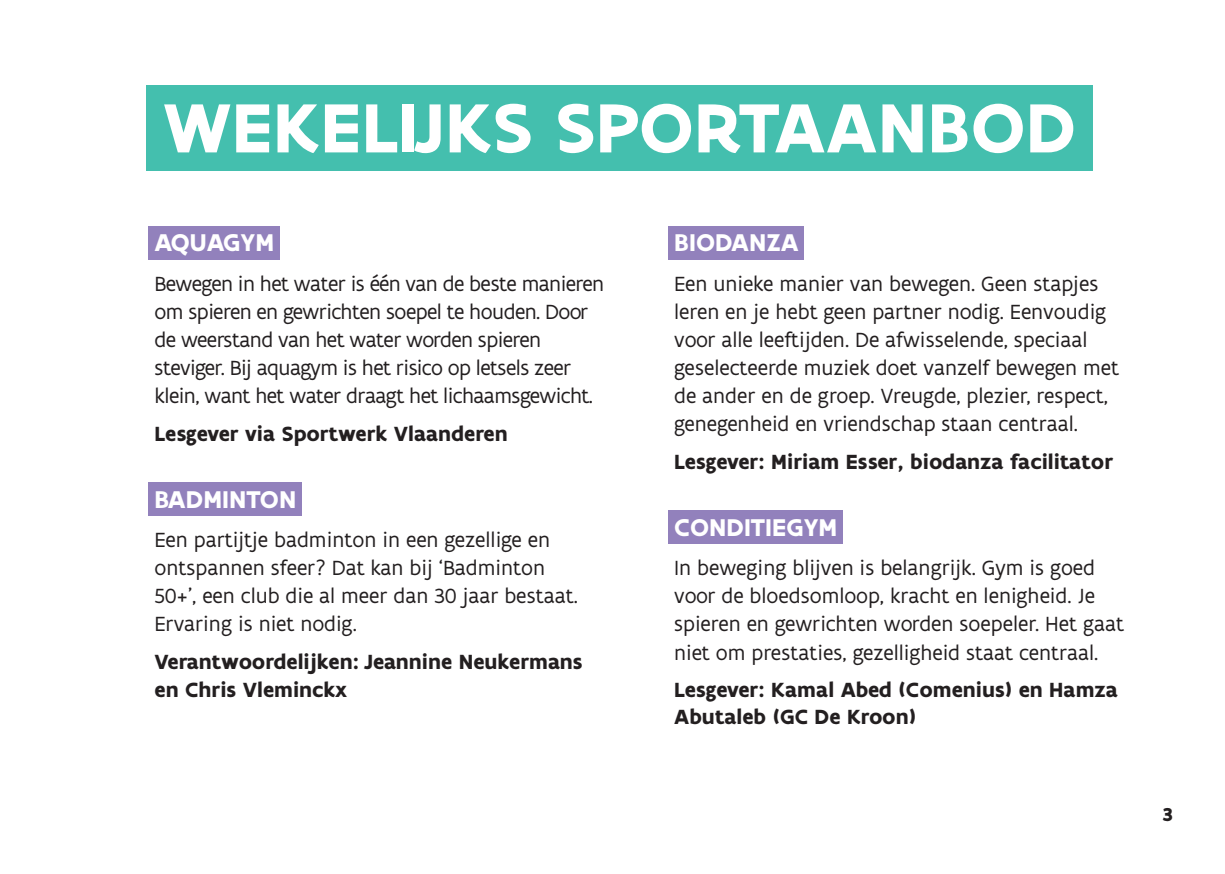
<style>
.page{position:relative;width:1225px;height:874px;background:#fff}
.page>*{position:absolute;margin:0;border:0;box-sizing:border-box;transform-origin:0 0}
.titel{font:700 74.4px "Flanders Art Sans";letter-spacing:.005em;color:#fff}
.tusseltitel{font:700 26px "Flanders Art Sans";color:#fff}
.tekst{font:22px/28px "Flanders Art Sans";color:#231f20}
.tekst-2{font:22px/28px "Flanders Art Sans";letter-spacing:-.025em;color:#231f20}
.tekst-3{font:700 22px/28px "Flanders Art Sans";color:#231f20}
.t1{font:700 20px "Flanders Art Sans";color:#231f20}
</style>
<div class="page">
<div style="left:146px;top:85px;width:947px;height:86px;background:#44bfae"></div>
<div style="left:149px;top:226px;width:131px;height:33px;background:#9281bc"></div>
<div style="left:149px;top:482px;width:153px;height:33px;background:#9281bc"></div>
<div style="left:668px;top:226px;width:136px;height:33px;background:#9281bc"></div>
<div style="left:668px;top:510px;width:175px;height:33px;background:#9281bc"></div>
<p class="titel" style="left:163px;top:81px;width:914px">WEKELIJKS SPORTAANBOD</p>
<p class="tusseltitel" style="left:154px;top:226px;width:121px">AQUAGYM</p>
<p class="tekst-2" style="left:154px;top:269px;width:451px">Bewegen in het water is één van de beste manieren om spieren en gewrichten soepel te houden. Door de weerstand van het water worden spieren steviger. Bij aquagym is het risico op letsels zeer klein, want het water draagt het lichaamsgewicht.</p>
<p class="tekst-3" style="left:154px;top:419px;width:355px">Lesgever via Sportwerk Vlaanderen</p>
<p class="tusseltitel" style="left:154px;top:483px;width:143px">BADMINTON</p>
<p class="tekst" style="left:154px;top:525px;width:425px">Een partijtje badminton in een gezellige en ontspannen sfeer? Dat kan bij ‘Badminton 50+’, een club die al meer dan 30 jaar bestaat.<br>Ervaring is niet nodig.</p>
<p class="tekst-3" style="left:154px;top:648px;width:429px">Verantwoordelijken: Jeannine Neukermans en Chris Vleminckx</p>
<p class="tusseltitel" style="left:674px;top:226px;width:126px">BIODANZA</p>
<p class="tekst" style="left:674px;top:269px;width:446px">Een unieke manier van bewegen. Geen stapjes leren en je hebt geen partner nodig. Eenvoudig voor alle leeftijden. De afwisselende, speciaal geselecteerde muziek doet vanzelf bewegen met de ander en de groep. Vreugde, plezier, respect, genegenheid en vriendschap staan centraal.</p>
<p class="tekst-3" style="left:674px;top:447px;width:440px">Lesgever: Miriam Esser, biodanza facilitator</p>
<p class="tusseltitel" style="left:674px;top:511px;width:165px">CONDITIEGYM</p>
<p class="tekst" style="left:674px;top:553px;width:451px">In beweging blijven is belangrijk. Gym is goed voor de bloedsomloop, kracht en lenigheid. Je spieren en gewrichten worden soepeler. Het gaat niet om prestaties, gezelligheid staat centraal.</p>
<p class="tekst-3" style="left:674px;top:676px;width:445px;line-height:26.4px">Lesgever: Kamal Abed (Comenius) en Hamza<br>Abutaleb (GC De Kroon)</p>
<p class="t1" style="left:1162px;top:801px;width:12px">3</p>
</div>
